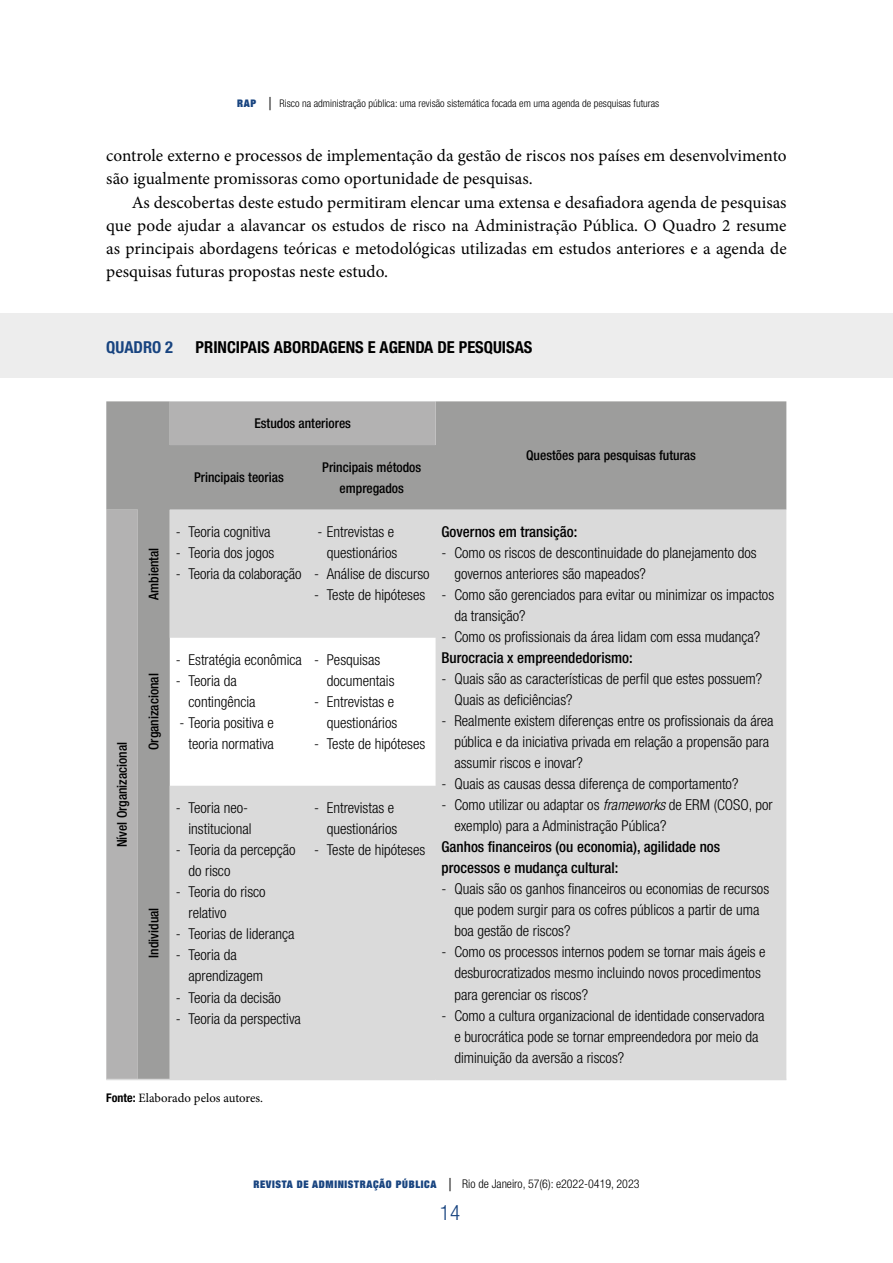
<style>
.page{position:relative;width:893px;height:1263px;background:#fff}
.page>*{position:absolute;margin:0;border:0;box-sizing:border-box;transform-origin:0 0}
.t1{font:300 condensed 21px "Helvetica Neue LT Std";color:#184480}
.t2{font:17.25px/23.1px "Minion Pro";color:#000}
.t3{font:700 condensed 16.5px "Helvetica Neue LT Std";color:#000}
.t4{font:700 condensed 16.5px "Helvetica Neue LT Std";color:#184480}
.t5{font:300 condensed 15px/21px "Helvetica Neue LT Std";color:#000}
.t6{font:500 condensed 15px/21px "Helvetica Neue LT Std";color:#000}
.t7{font:500 condensed 13.5px/21px "Helvetica Neue LT Std";color:#000;text-align:center}
.t8{font:12.75px "Minion Pro";color:#000}
.t9{font:300 condensed 12px "Helvetica Neue LT Std";color:#000}
.t10{font:300 condensed 10.5px "Helvetica Neue LT Std";color:#000}
.s1{font-family:"Helvetica Neue";font-weight:900;font-stretch:expanded;color:#184480}
.s2{font-size:18px}
.s3{font-family:"Helvetica Neue LT Std";font-weight:700;font-stretch:condensed;font-size:12px}
.s4{font-style:italic}
.s5{font-family:"Helvetica Neue";font-weight:900;font-stretch:expanded;font-size:10.5px;color:#184480}
</style>
<div class="page">
<div style="left:0;top:313px;width:892px;height:65px;background:#ededed"></div>
<div style="left:436px;top:401px;width:350px;height:109px;background:#9d9d9c"></div>
<svg style="left:106px;top:401px;width:330px;height:678px;background:#a7a6a6"></svg>
<svg style="left:170px;top:510px;width:616px;height:569px;background:#dedede"></svg>
<hr style="left:436px;top:1079px;width:350px;height:1px;background:#dadada">
<hr style="left:170px;top:1079px;width:138px;height:1px;background:#dadada">
<hr style="left:308px;top:1079px;width:128px;height:1px;background:#dadada">
<hr style="left:106px;top:1079px;width:32px;height:1px;background:#dadada">
<hr style="left:138px;top:1079px;width:32px;height:1px;background:#dadada">
<p class="t10" style="left:237px;top:98px;width:424px"><span class="s1">RAP</span> <span class="s2">|</span> Risco na administração pública: uma revisão sistemática focada em uma agenda de pesquisas futuras</p>
<p class="t2" style="left:106px;top:144px;width:682px">controle externo e processos de implementação da gestão de riscos nos países em desenvolvimento são igualmente promissoras como oportunidade de pesquisas.</p>
<p class="t2" style="left:106px;top:191px;width:682px;text-align:justify;text-indent:26px">As descobertas deste estudo permitiram elencar uma extensa e desafiadora agenda de pesquisas que pode ajudar a alavancar os estudos de risco na Administração Pública. O Quadro 2 resume as principais abordagens teóricas e metodológicas utilizadas em estudos anteriores e a agenda de pesquisas futuras propostas neste estudo.</p>
<p class="t4" style="left:106px;top:337px;width:68px">QUADRO 2</p>
<p class="t3" style="left:196px;top:337px;width:338px">PRINCIPAIS ABORDAGENS E AGENDA DE PESQUISAS</p>
<p class="t7" style="left:254px;top:413px;width:98px">Estudos anteriores</p>
<p class="t7" style="left:143px;top:600px;width:54px;rotate:-90deg">Ambiental</p>
<p class="t7" style="left:194px;top:467px;width:91px">Principais teorias</p>
<p class="t7" style="left:322px;top:456px;width:100px">Principais métodos empregados</p>
<p class="t5" style="left:176px;top:521px;width:96px">- Teoria cognitiva</p>
<p class="t5" style="left:176px;top:542px;width:100px">- Teoria dos jogos</p>
<p class="t5" style="left:176px;top:563px;width:127px">- Teoria da colaboração</p>
<p class="t5" style="left:318px;top:521px;width:81px;text-align:right">- Entrevistas e questionários</p>
<p class="t5" style="left:314px;top:563px;width:117px">- Análise de discurso</p>
<p class="t5" style="left:314px;top:584px;width:113px">- Teste de hipóteses</p>
<p class="t7" style="left:111px;top:847px;width:107px;rotate:-90deg">Nível Organizacional</p>
<p class="t7" style="left:143px;top:750px;width:78px;rotate:-90deg">Organizacional</p>
<p class="t5" style="left:176px;top:649px;width:128px">- Estratégia econômica</p>
<p class="t5" style="left:188px;top:670px;width:69px;text-indent:-13px">- Teoria da contingência</p>
<p class="t5" style="left:179px;top:712px;width:96px;text-align:right">- Teoria positiva e teoria normativa</p>
<p class="t5" style="left:327px;top:649px;width:69px;text-indent:-13px">- Pesquisas documentais</p>
<p class="t5" style="left:314px;top:691px;width:85px;text-align:right">- Entrevistas e questionários</p>
<p class="t5" style="left:314px;top:733px;width:113px">- Teste de hipóteses</p>
<p class="t7" style="left:143px;top:957px;width:51px;rotate:-90deg">Individual</p>
<p class="t5" style="left:176px;top:797px;width:77px;text-align:right">- Teoria neo&shy;institucional</p>
<p class="t5" style="left:188px;top:839px;width:109px;text-indent:-13px">- Teoria da percepção do risco</p>
<p class="t5" style="left:188px;top:881px;width:79px;text-indent:-13px">- Teoria do risco relativo</p>
<p class="t5" style="left:176px;top:923px;width:120px">- Teorias de liderança</p>
<p class="t5" style="left:188px;top:944px;width:76px;text-indent:-13px">- Teoria da aprendizagem</p>
<p class="t5" style="left:176px;top:986px;width:107px">- Teoria da decisão</p>
<p class="t5" style="left:176px;top:1007px;width:127px">- Teoria da perspectiva</p>
<p class="t5" style="left:314px;top:797px;width:85px;text-align:right">- Entrevistas e questionários</p>
<p class="t5" style="left:314px;top:839px;width:113px">- Teste de hipóteses</p>
<p class="t8" style="left:106px;top:1089px;width:158px"><span class="s3">Fonte:</span> Elaborado pelos autores.</p>
<p class="t7" style="left:526px;top:445px;width:171px">Questões para pesquisas futuras</p>
<p class="t6" style="left:442px;top:521px;width:137px">Governos em transição:</p>
<p class="t5" style="left:454px;top:542px;width:304px;text-indent:-13px">- Como os riscos de descontinuidade do planejamento dos governos anteriores são mapeados?</p>
<p class="t5" style="left:454px;top:584px;width:321px;text-indent:-13px">- Como são gerenciados para evitar ou minimizar os impactos da transição?</p>
<p class="t5" style="left:442px;top:626px;width:320px">- Como os profissionais da área lidam com essa mudança?</p>
<p class="t6" style="left:442px;top:647px;width:193px">Burocracia x empreendedorismo:</p>
<p class="t5" style="left:454px;top:668px;width:309px;text-indent:-13px">- Quais são as características de perfil que estes possuem?<br>Quais as deficiências?</p>
<p class="t5" style="left:454px;top:710px;width:321px;text-indent:-13px">- Realmente existem diferenças entre os profissionais da área pública e da iniciativa privada em relação a propensão para assumir riscos e inovar?</p>
<p class="t5" style="left:442px;top:773px;width:298px">- Quais as causas dessa diferença de comportamento?</p>
<p class="t5" style="left:454px;top:794px;width:320px;text-indent:-13px">- Como utilizar ou adaptar os <span class="s4">frameworks</span> de ERM (COSO, por exemplo) para a Administração Pública?</p>
<p class="t6" style="left:442px;top:836px;width:280px">Ganhos financeiros (ou economia), agilidade nos processos e mudança cultural:</p>
<p class="t5" style="left:454px;top:878px;width:316px;text-indent:-13px">- Quais são os ganhos financeiros ou economias de recursos que podem surgir para os cofres públicos a partir de uma boa gestão de riscos?</p>
<p class="t5" style="left:454px;top:941px;width:313px;text-indent:-13px">- Como os processos internos podem se tornar mais ágeis e desburocratizados mesmo incluindo novos procedimentos para gerenciar os riscos?</p>
<p class="t5" style="left:454px;top:1004px;width:312px;text-indent:-13px">- Como a cultura organizacional de identidade conservadora e burocrática pode se tornar empreendedora por meio da diminuição da aversão a riscos?</p>
<p class="t9" style="left:253px;top:1176px;width:388px"><span class="s5">REVISTA DE ADMINISTRAÇÃO PÚBLICA</span> <span class="s2">|</span> Rio de Janeiro, 57(6): e2022-0419, 2023</p>
<h1 class="t1" style="left:440px;top:1200px;width:22px">14</h1>
</div>
